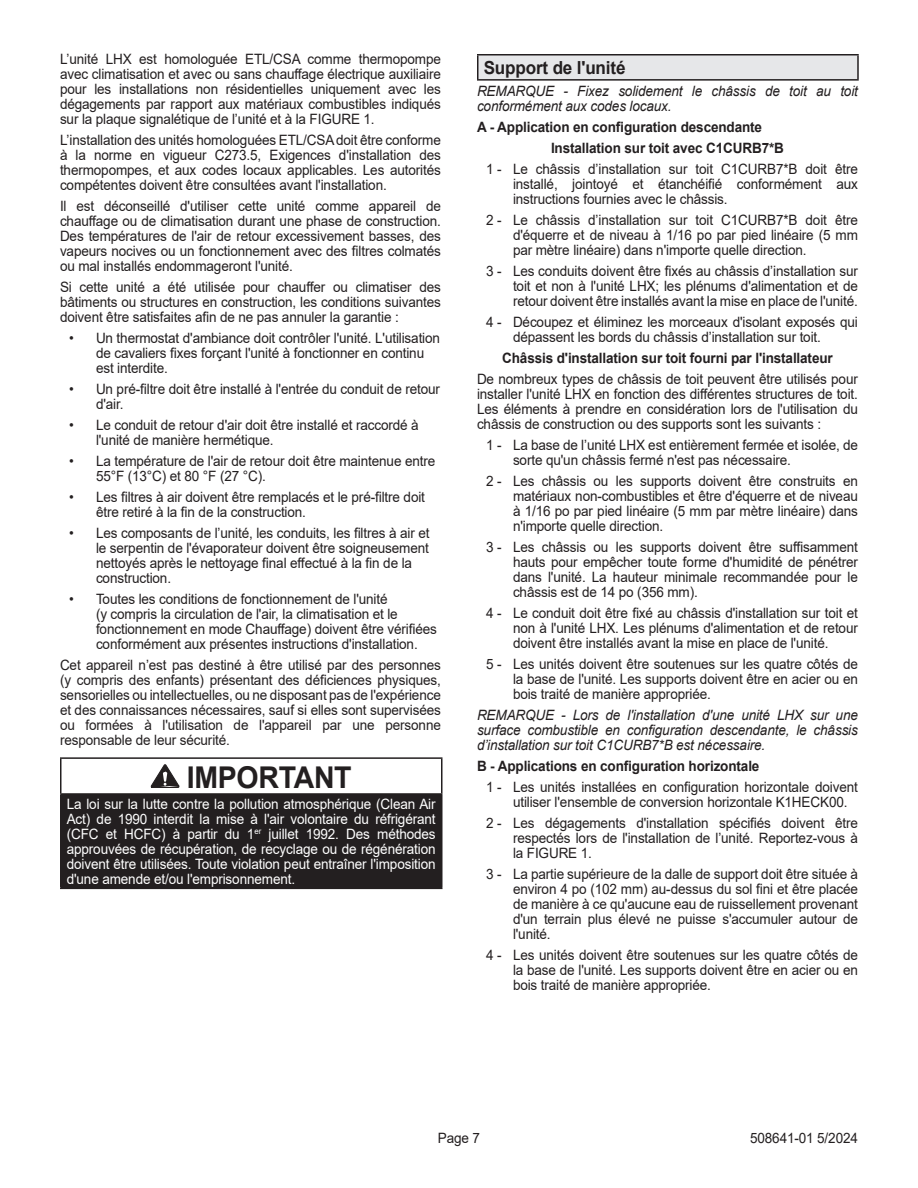
<style>
.page{position:relative;width:918px;height:1188px;background:#fff}
.page>*{position:absolute;margin:0;border:0;box-sizing:border-box;transform-origin:0 0}
.WARNING_20pt{font:700 30px "Arial";letter-spacing:-.01em;color:#231f20;scale:.95 1}
.Header_1_TOC{font:700 18px "Arial";letter-spacing:-.01em;color:#231f20;scale:.95 1}
.Paragraph{font:14.25px/15px "Arial";letter-spacing:-.01em;color:#231f20;text-align:justify;scale:.95 1}
.White_10pt{font:14.25px/15px "Arial";letter-spacing:-.01em;color:#fff;text-align:justify;scale:.95 1}
.Paragraph_NOTE__Italic{font:italic 14.25px/15px "Arial";letter-spacing:-.01em;color:#231f20;scale:.95 1}
.Paragraph-2{font:700 14.25px "Arial";letter-spacing:-.01em;color:#231f20;scale:.95 1}
</style>
<div class="page">
<div style="left:61px;top:794px;width:381px;height:94px;background:#231f20"></div>
<hr style="left:60px;top:757px;width:382px;height:2px;background:#231f20">
<hr style="left:60px;top:759px;width:2px;height:34px;background:#231f20">
<hr style="left:441px;top:759px;width:1px;height:34px;background:#231f20">
<hr style="left:60px;top:793px;width:382px;height:2px;background:#231f20">
<hr style="left:60px;top:795px;width:2px;height:93px;background:#231f20">
<hr style="left:60px;top:888px;width:382px;height:1px;background:#231f20">
<svg style="left:150px;top:764px;width:30px;height:24px"></svg>
<div style="left:478px;top:55px;width:380px;height:25px;background:#e6e7e9"></div>
<hr style="left:477px;top:54px;width:382px;height:2px;background:#231f20">
<svg style="left:477px;top:56px;width:1px;height:23px"></svg>
<hr style="left:857px;top:56px;width:2px;height:23px;background:#231f20">
<hr style="left:477px;top:79px;width:382px;height:2px;background:#231f20">
<p class="Paragraph" style="left:60px;top:52px;width:403px">L’unité LHX est homologuée ETL/CSA comme thermopompe avec climatisation et avec ou sans chauffage électrique auxiliaire pour les installations non résidentielles uniquement avec les dégagements par rapport aux matériaux combustibles indiqués sur la plaque signalétique de l’unité et à la FIGURE 1.</p>
<p class="Paragraph" style="left:60px;top:133px;width:402px">L’installation des unités homologuées ETL/CSA doit être conforme à la norme en vigueur C273.5, Exigences d'installation des thermopompes, et aux codes locaux applicables. Les autorités compétentes doivent être consultées avant l'installation.</p>
<p class="Paragraph" style="left:60px;top:199px;width:403px">Il est déconseillé d'utiliser cette unité comme appareil de chauffage ou de climatisation durant une phase de construction.<br>Des températures de l'air de retour excessivement basses, des vapeurs nocives ou un fonctionnement avec des filtres colmatés ou mal installés endommageront l'unité.</p>
<p class="Paragraph" style="left:60px;top:280px;width:403px">Si cette unité a été utilisée pour chauffer ou climatiser des bâtiments ou structures en construction, les conditions suivantes doivent être satisfaites afin de ne pas annuler la garantie :</p>
<p class="Paragraph" style="left:96px;top:331px;width:364px;text-align:left;text-indent:-27px">• Un thermostat d'ambiance doit contrôler l'unité. L'utilisation de cavaliers fixes forçant l'unité à fonctionner en continu est interdite.</p>
<p class="Paragraph" style="left:96px;top:382px;width:364px;text-indent:-27px">• Un pré-filtre doit être installé à l'entrée du conduit de retour d'air.</p>
<p class="Paragraph" style="left:96px;top:418px;width:341px;text-indent:-27px">• Le conduit de retour d'air doit être installé et raccordé à l'unité de manière hermétique.</p>
<p class="Paragraph" style="left:96px;top:454px;width:359px;text-indent:-27px">• La température de l'air de retour doit être maintenue entre<br>55°F (13°C) et 80 °F (27 °C).</p>
<p class="Paragraph" style="left:96px;top:490px;width:348px;text-indent:-27px">• Les filtres à air doivent être remplacés et le pré-filtre doit être retiré à la fin de la construction.</p>
<p class="Paragraph" style="left:96px;top:526px;width:353px;text-align:left;text-indent:-27px">• Les composants de l’unité, les conduits, les filtres à air et le serpentin de l'évaporateur doivent être soigneusement nettoyés après le nettoyage final effectué à la fin de la construction.</p>
<p class="Paragraph" style="left:96px;top:592px;width:360px;text-align:left;text-indent:-27px">• Toutes les conditions de fonctionnement de l'unité<br>(y compris la circulation de l'air, la climatisation et le fonctionnement en mode Chauffage) doivent être vérifiées conformément aux présentes instructions d'installation.</p>
<p class="Paragraph" style="left:60px;top:658px;width:403px">Cet appareil n’est pas destiné à être utilisé par des personnes (y compris des enfants) présentant des déficiences physiques, sensorielles ou intellectuelles, ou ne disposant pas de l'expérience et des connaissances nécessaires, sauf si elles sont supervisées ou formées à l'utilisation de l'appareil par une personne responsable de leur sécurité.</p>
<p class="WARNING_20pt" style="left:187px;top:756px;width:175px">IMPORTANT</p>
<p class="White_10pt" style="left:67px;top:796px;width:390px">La loi sur la lutte contre la pollution atmosphérique (Clean Air Act) de 1990 interdit la mise à l'air volontaire du réfrigérant (CFC et HCFC) à partir du 1<sup>er</sup> juillet 1992. Des méthodes approuvées de récupération, de recyclage ou de régénération doivent être utilisées. Toute violation peut entraîner l'imposition d'une amende et/ou l'emprisonnement.</p>
<p class="Header_1_TOC" style="left:484px;top:55px;width:151px">Support de l'unité</p>
<p class="Paragraph_NOTE__Italic" style="left:477px;top:83px;width:403px">REMARQUE - Fixez solidement le châssis de toit au toit conformément aux codes locaux.</p>
<p class="Paragraph-2" style="left:477px;top:117px;width:302px">A - Application en configuration descendante</p>
<p class="Paragraph-2" style="left:551px;top:138px;width:247px">Installation sur toit avec C1CURB7*B</p>
<p class="Paragraph" style="left:513px;top:161px;width:365px;text-indent:-27px">1 - Le châssis d’installation sur toit C1CURB7*B doit être installé, jointoyé et étanchéifié conformément aux instructions fournies avec le châssis.</p>
<p class="Paragraph" style="left:513px;top:212px;width:365px;text-indent:-27px">2 - Le châssis d’installation sur toit C1CURB7*B doit être d'équerre et de niveau à 1/16 po par pied linéaire (5 mm par mètre linéaire) dans n'importe quelle direction.</p>
<p class="Paragraph" style="left:513px;top:263px;width:365px;text-indent:-27px">3 - Les conduits doivent être fixés au châssis d’installation sur toit et non à l'unité LHX; les plénums d'alimentation et de retour doivent être installés avant la mise en place de l'unité.</p>
<p class="Paragraph" style="left:513px;top:314px;width:365px;text-indent:-27px">4 - Découpez et éliminez les morceaux d'isolant exposés qui dépassent les bords du châssis d’installation sur toit.</p>
<p class="Paragraph-2" style="left:502px;top:348px;width:350px">Châssis d'installation sur toit fourni par l'installateur</p>
<p class="Paragraph" style="left:477px;top:371px;width:402px">De nombreux types de châssis de toit peuvent être utilisés pour installer l'unité LHX en fonction des différentes structures de toit.<br>Les éléments à prendre en considération lors de l'utilisation du châssis de construction ou des supports sont les suivants :</p>
<p class="Paragraph" style="left:513px;top:437px;width:365px;text-indent:-27px">1 - La base de l’unité LHX est entièrement fermée et isolée, de sorte qu'un châssis fermé n'est pas nécessaire.</p>
<p class="Paragraph" style="left:513px;top:473px;width:365px;text-indent:-27px">2 - Les châssis ou les supports doivent être construits en matériaux non-combustibles et être d'équerre et de niveau à 1/16 po par pied linéaire (5 mm par mètre linéaire) dans n'importe quelle direction.</p>
<p class="Paragraph" style="left:513px;top:539px;width:365px;text-indent:-27px">3 - Les châssis ou les supports doivent être suffisamment hauts pour empêcher toute forme d'humidité de pénétrer dans l'unité. La hauteur minimale recommandée pour le châssis est de 14 po (356 mm).</p>
<p class="Paragraph" style="left:513px;top:605px;width:365px;text-indent:-27px">4 - Le conduit doit être fixé au châssis d'installation sur toit et non à l'unité LHX. Les plénums d'alimentation et de retour doivent être installés avant la mise en place de l'unité.</p>
<p class="Paragraph" style="left:513px;top:656px;width:365px;text-indent:-27px">5 - Les unités doivent être soutenues sur les quatre côtés de la base de l'unité. Les supports doivent être en acier ou en bois traité de manière appropriée.</p>
<p class="Paragraph_NOTE__Italic" style="left:477px;top:707px;width:402px;text-align:justify">REMARQUE - Lors de l'installation d'une unité LHX sur une surface combustible en configuration descendante, le châssis d’installation sur toit C1CURB7*B est nécessaire.</p>
<p class="Paragraph-2" style="left:477px;top:756px;width:299px">B - Applications en configuration horizontale</p>
<p class="Paragraph" style="left:513px;top:779px;width:365px;text-indent:-27px">1 - Les unités installées en configuration horizontale doivent utiliser l'ensemble de conversion horizontale K1HECK00.</p>
<p class="Paragraph" style="left:513px;top:815px;width:365px;text-indent:-27px">2 - Les dégagements d'installation spécifiés doivent être respectés lors de l'installation de l’unité. Reportez-vous à la FIGURE 1.</p>
<p class="Paragraph" style="left:513px;top:866px;width:365px;text-indent:-27px">3 - La partie supérieure de la dalle de support doit être située à environ 4 po (102 mm) au-dessus du sol fini et être placée de manière à ce qu'aucune eau de ruissellement provenant d'un terrain plus élevé ne puisse s'accumuler autour de l'unité.</p>
<p class="Paragraph" style="left:513px;top:947px;width:365px;text-indent:-27px">4 - Les unités doivent être soutenues sur les quatre côtés de la base de l'unité. Les supports doivent être en acier ou en bois traité de manière appropriée.</p>
<p class="Paragraph" style="left:438px;top:1130px;width:46px">Page 7</p>
<p class="Paragraph" style="left:750px;top:1130px;width:115px">508641-01 5/2024</p>
</div>
